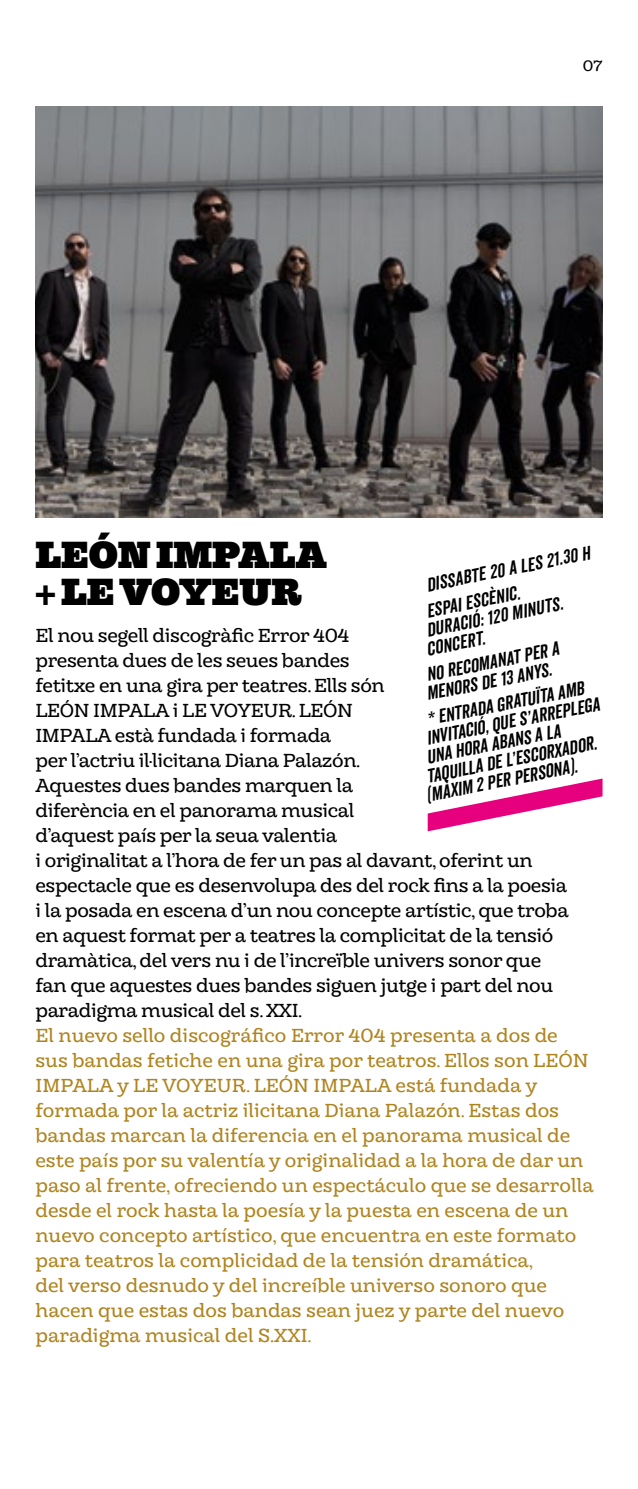
<style>
.page{position:relative;width:638px;height:1489px;background:#fff}
.page>*{position:absolute;margin:0;border:0;box-sizing:border-box;transform-origin:0 0}
.t1{font:800 37.5px/37.5px "Hernandez Niu";color:#000}
.t2{font:18.75px/25px "Hernandez Niu";color:#af841f}
.t3{font:18.75px/25px "Hernandez Niu";letter-spacing:-.02em;color:#000}
.t4{font:italic 18.75px/18.8px "Veneer Clean";color:#000}
.t5{font:15px "Hernandez Niu";color:#000}
</style>
<div class="page">
<img style="left:35px;top:106px;width:567px;height:412px">
<svg style="left:428px;top:778px;width:174px;height:53px"></svg>
<p class="t5" style="left:583px;top:56px;width:21px">07</p>
<h1 class="t1" style="left:35px;top:537px;width:293px">LEÓN IMPALA + LE VOYEUR</h1>
<p class="t4" style="left:419px;top:572px;width:173px;line-height:25.8px;rotate:-11deg">DISSABTE 20 A LES 21.30 H<br>ESPAI ESCÈNIC.</p>
<p class="t4" style="left:421px;top:621px;width:144px;rotate:-11deg">DURACIÓ: 120 MINUTS. concert.</p>
<p class="t4" style="left:424px;top:709px;width:162px;rotate:-11deg">* entrada gratuïta amb</p>
<p class="t3" style="left:35px;top:622px;width:535px">El nou segell discogràfic Error 404<br>presenta dues de les seues bandes<br>fetitxe en una gira per teatres. Ells són<br>LEÓN IMPALA i LE VOYEUR. LEÓN<br>IMPALA està fundada i formada<br>per l’actriu il·licitana Diana Palazón.<br>Aquestes dues bandes marquen la<br>diferència en el panorama musical<br>d’aquest país per la seua valentia<br>i originalitat a l’hora de fer un pas al davant, oferint un espectacle que es desenvolupa des del rock fins a la poesia i la posada en escena d’un nou concepte artístic, que troba en aquest format per a teatres la complicitat de la tensió dramàtica, del vers nu i de l’increïble univers sonor que fan que aquestes dues bandes siguen jutge i part del nou paradigma musical del s. XXI.</p>
<p class="t2" style="left:35px;top:1022px;width:560px">El nuevo sello discográfico Error 404 presenta a dos de sus bandas fetiche en una gira por teatros. Ellos son LEÓN IMPALA y LE VOYEUR. LEÓN IMPALA está fundada y formada por la actriz ilicitana Diana Palazón. Estas dos bandas marcan la diferencia en el panorama musical de este país por su valentía y originalidad a la hora de dar un paso al frente, ofreciendo un espectáculo que se desarrolla desde el rock hasta la poesía y la puesta en escena de un nuevo concepto artístico, que encuentra en este formato para teatros la complicidad de la tensión dramática,<br>del verso desnudo y del increíble universo sonoro que hacen que estas dos bandas sean juez y parte del nuevo paradigma musical del S.XXI.</p>
<p class="t4" style="left:421px;top:665px;width:140px;rotate:-11deg">no recomanat per a menors de 13 anys.</p>
<p class="t4" style="left:424px;top:728px;width:178px;rotate:-11deg">invitació, que s’arreplega</p>
<p class="t4" style="left:424px;top:747px;width:138px;rotate:-11deg">una hora abans A la</p>
<p class="t4" style="left:424px;top:766px;width:175px;rotate:-11deg">taquilla de L’Escorxador.</p>
<p class="t4" style="left:424px;top:785px;width:155px;rotate:-11deg">(màxim 2 per persona).</p>
</div>
